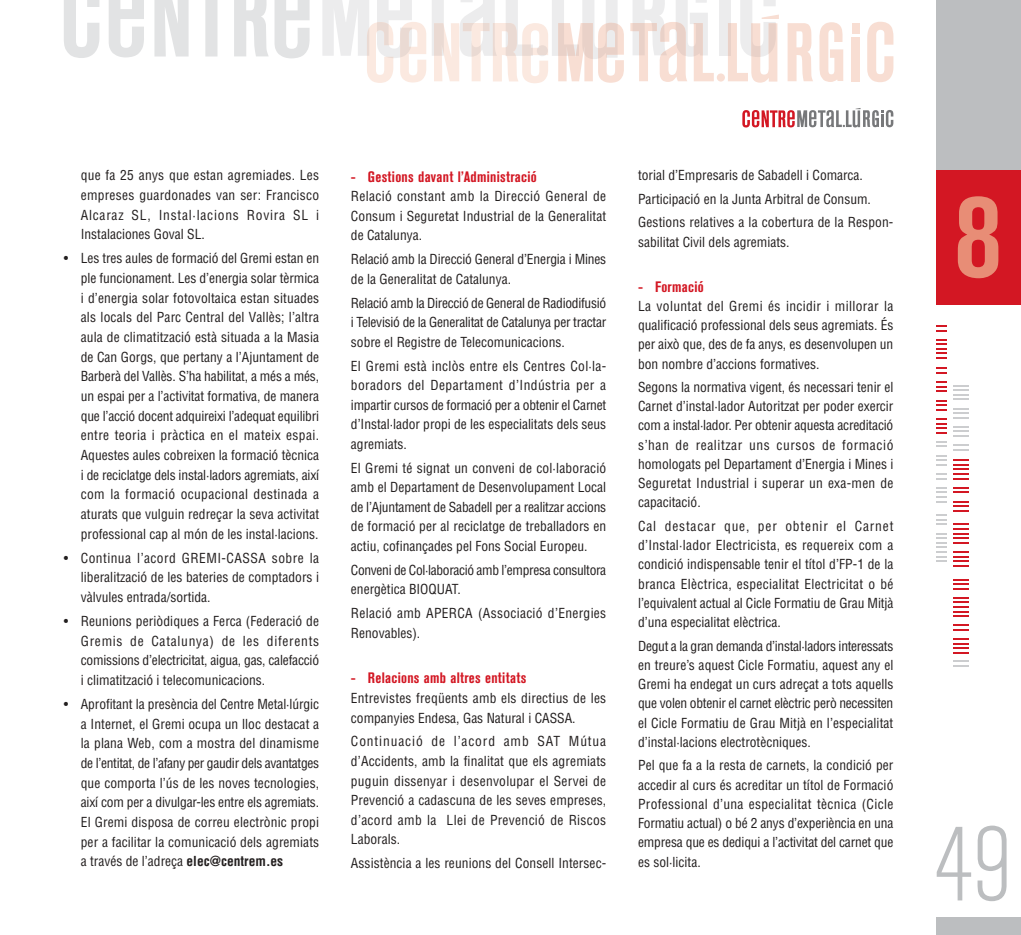
<style>
.page{position:relative;width:1021px;height:935px;background:#fff}
.page>*{position:absolute;margin:0;border:0;box-sizing:border-box;transform-origin:0 0}
.t1{font:700 condensed 120px "Akzidenz Grotesk BE";color:#e88d76}
.t2{font:300 condensed 105px "Akzidenz Grotesk BE";color:#bcbec0}
.t3{font:700 condensed 15px "Akzidenz Grotesk BE";letter-spacing:.02em;color:#d31723}
.t4{font:condensed 13.5px/19.6px "Helvetica";color:#231f1f;text-align:justify}
.t5{font:condensed 13.5px/19.5px "Helvetica";letter-spacing:-.025em;color:#231f1f}
.t6{font:condensed 13.5px/19.6px "Helvetica";letter-spacing:.025em;color:#231f1f}
.s1{font-weight:700}
</style>
<div class="page">
<div style="left:935px;top:917px;width:85px;height:18px;background:#bcbec0"></div>
<div style="left:935px;top:0;width:85px;height:305px;background:#bcbec0"></div>
<div style="left:935px;top:170px;width:85px;height:135px;background:#d31723"></div>
<svg style="left:742px;top:108px;width:151px;height:20px"></svg>
<svg style="left:953px;top:660px;width:15px;height:7px"></svg>
<svg style="left:953px;top:638px;width:15px;height:16px"></svg>
<svg style="left:953px;top:624px;width:15px;height:7px"></svg>
<svg style="left:953px;top:597px;width:15px;height:20px"></svg>
<svg style="left:953px;top:579px;width:15px;height:11px"></svg>
<svg style="left:953px;top:551px;width:15px;height:16px"></svg>
<svg style="left:953px;top:523px;width:15px;height:21px"></svg>
<svg style="left:953px;top:501px;width:15px;height:11px"></svg>
<svg style="left:953px;top:487px;width:15px;height:6px"></svg>
<svg style="left:953px;top:459px;width:15px;height:21px"></svg>
<svg style="left:953px;top:444px;width:15px;height:7px"></svg>
<svg style="left:953px;top:426px;width:15px;height:11px"></svg>
<svg style="left:953px;top:408px;width:15px;height:11px"></svg>
<svg style="left:953px;top:385px;width:15px;height:15px"></svg>
<svg style="left:936px;top:325px;width:10px;height:7px"></svg>
<svg style="left:936px;top:339px;width:10px;height:20px"></svg>
<svg style="left:936px;top:367px;width:10px;height:7px"></svg>
<svg style="left:936px;top:381px;width:10px;height:11px"></svg>
<svg style="left:936px;top:400px;width:10px;height:11px"></svg>
<svg style="left:936px;top:418px;width:10px;height:16px"></svg>
<svg style="left:936px;top:441px;width:10px;height:6px"></svg>
<svg style="left:936px;top:455px;width:10px;height:11px"></svg>
<svg style="left:936px;top:473px;width:10px;height:7px"></svg>
<svg style="left:936px;top:487px;width:10px;height:16px"></svg>
<svg style="left:936px;top:514px;width:10px;height:11px"></svg>
<svg style="left:936px;top:533px;width:10px;height:29px"></svg>
<svg style="left:109px;top:0;width:35px;height:57px"></svg>
<svg style="left:64px;top:0;width:35px;height:58px"></svg>
<svg style="left:154px;top:0;width:156px;height:58px"></svg>
<div style="left:719px;top:0;width:11px;height:56px;background:#ececed"></div>
<svg style="left:787px;top:23px;width:26px;height:58px"></svg>
<div style="left:716px;top:73px;width:9px;height:9px;background:#f8ded3;border-radius:50%"></div>
<svg style="left:322px;top:0;width:302px;height:83px"></svg>
<svg style="left:630px;top:0;width:83px;height:82px"></svg>
<svg style="left:728px;top:0;width:50px;height:83px"></svg>
<div style="left:852px;top:23px;width:8px;height:10px;background:#f8ded3"></div>
<div style="left:851px;top:37px;width:9px;height:44px;background:#f8ded3"></div>
<svg style="left:819px;top:22px;width:24px;height:60px"></svg>
<svg style="left:867px;top:22px;width:26px;height:60px"></svg>
<p class="t4" style="left:81px;top:167px;width:240px">que fa 25 anys que estan agremiades. Les empreses guardonades van ser: Francisco Alcaraz SL, Instal·lacions Rovira SL i Instalaciones Goval SL.</p>
<p class="t4" style="left:81px;top:250px;width:240px;text-indent:-17px">• Les tres aules de formació del Gremi estan en ple funcionament. Les d’energia solar tèrmica i d’energia solar fotovoltaica estan situades als locals del Parc Central del Vallès; l’altra aula de climatització està situada a la Masia de Can Gorgs, que pertany a l’Ajuntament de Barberà del Vallès. S’ha habilitat, a més a més, un espai per a l’activitat formativa, de manera que l’acció docent adquireixi l’adequat equilibri entre teoria i pràctica en el mateix espai.<br>Aquestes aules cobreixen la formació tècnica i de reciclatge dels instal·ladors agremiats, així com la formació ocupacional destinada a aturats que vulguin redreçar la seva activitat professional cap al món de les instal·lacions.</p>
<p class="t4" style="left:81px;top:549px;width:240px;text-indent:-17px">• Continua l’acord GREMI-CASSA sobre la liberalització de les bateries de comptadors i vàlvules entrada/sortida.</p>
<p class="t4" style="left:81px;top:612px;width:240px;text-indent:-17px">• Reunions periòdiques a Ferca (Federació de Gremis de Catalunya) de les diferents comissions d’electricitat, aigua, gas, calefacció i climatització i telecomunicacions.</p>
<p class="t4" style="left:81px;top:695px;width:240px;text-indent:-17px">• Aprofitant la presència del Centre Metal·lúrgic a Internet, el Gremi ocupa un lloc destacat a la plana Web, com a mostra del dinamisme de l’entitat, de l’afany per gaudir dels avantatges que comporta l’ús de les noves tecnologies, així com per a divulgar-les entre els agremiats.<br>El Gremi disposa de correu electrònic propi per a facilitar la comunicació dels agremiats a través de l’adreça <span class="s1">elec@centrem.es</span></p>
<p class="t3" style="left:351px;top:171px;width:187px">- Gestions davant l’Administració</p>
<p class="t4" style="left:351px;top:188px;width:257px">Relació constant amb la Direcció General de Consum i Seguretat Industrial de la Generalitat de Catalunya.</p>
<p class="t4" style="left:351px;top:251px;width:257px">Relació amb la Direcció General d’Energia i Mines de la Generalitat de Catalunya.</p>
<p class="t4" style="left:351px;top:294px;width:257px">Relació amb la Direcció de General de Radiodifusió i Televisió de la Generalitat de Catalunya per tractar sobre el Registre de Telecomunicacions.</p>
<p class="t4" style="left:351px;top:357px;width:257px">El Gremi està inclòs entre els Centres Col·la&shy;boradors del Departament d’Indústria per a impartir cursos de formació per a obtenir el Carnet d’Instal·lador propi de les especialitats dels seus agremiats.</p>
<p class="t4" style="left:351px;top:459px;width:257px">El Gremi té signat un conveni de col·laboració amb el Departament de Desenvolupament Local de l’Ajuntament de Sabadell per a realitzar accions de formació per al reciclatge de treballadors en actiu, cofinançades pel Fons Social Europeu.</p>
<p class="t5" style="left:351px;top:561px;width:257px">Conveni de Col·laboració amb l’empresa consultora energètica BIOQUAT.</p>
<p class="t6" style="left:351px;top:605px;width:257px">Relació amb APERCA (Associació d’Energies<br>Renovables).</p>
<p class="t3" style="left:351px;top:673px;width:177px">- Relacions amb altres entitats</p>
<p class="t4" style="left:351px;top:689px;width:257px">Entrevistes freqüents amb els directius de les companyies Endesa, Gas Natural i CASSA.</p>
<p class="t4" style="left:351px;top:733px;width:257px">Continuació de l’acord amb SAT Mútua d’Accidents, amb la finalitat que els agremiats puguin dissenyar i desenvolupar el Servei de Prevenció a cadascuna de les seves empreses, d’acord amb la Llei de Prevenció de Riscos Laborals.</p>
<p class="t4" style="left:351px;top:854px;width:257px">Assistència a les reunions del Consell Intersec-</p>
<p class="t4" style="left:638px;top:165px;width:257px;line-height:23.5px;text-align:left">torial d’Empresaris de Sabadell i Comarca.<br>Participació en la Junta Arbitral de Consum.<br>Gestions relatives a la cobertura de la Respon-</p>
<p class="t4" style="left:638px;top:233px;width:153px">sabilitat Civil dels agremiats.</p>
<p class="t3" style="left:638px;top:281px;width:67px">- Formació</p>
<p class="t4" style="left:638px;top:297px;width:257px;line-height:19.2px">La voluntat del Gremi és incidir i millorar la qualificació professional dels seus agremiats. És per això que, des de fa anys, es desenvolupen un bon nombre d’accions formatives.</p>
<p class="t4" style="left:638px;top:379px;width:257px;line-height:19.2px">Segons la normativa vigent, és necessari tenir el Carnet d’instal·lador Autoritzat per poder exercir com a instal·lador. Per obtenir aquesta acreditació s’han de realitzar uns cursos de formació homologats pel Departament d’Energia i Mines i Seguretat Industrial i superar un exa-men de capacitació.</p>
<p class="t4" style="left:638px;top:518px;width:257px;line-height:19.2px">Cal destacar que, per obtenir el Carnet d’Instal·lador Electricista, es requereix com a condició indispensable tenir el títol d’FP-1 de la branca Elèctrica, especialitat Electricitat o bé l’equivalent actual al Cicle Formatiu de Grau Mitjà d’una especialitat elèctrica.</p>
<p class="t4" style="left:638px;top:637px;width:257px;line-height:19.2px">Degut a la gran demanda d’instal·ladors interessats en treure’s aquest Cicle Formatiu, aquest any el Gremi ha endegat un curs adreçat a tots aquells que volen obtenir el carnet elèctric però necessiten el Cicle Formatiu de Grau Mitjà en l’especialitat d’instal·lacions electrotècniques.</p>
<p class="t4" style="left:638px;top:757px;width:257px;line-height:19.2px">Pel que fa a la resta de carnets, la condició per accedir al curs és acreditar un títol de Formació Professional d’una especialitat tècnica (Cicle Formatiu actual) o bé 2 anys d’experiència en una empresa que es dediqui a l’activitat del carnet que es sol·licita.</p>
<h1 class="t1" style="left:954px;top:192px;width:49px">8</h1>
<h2 class="t2" style="left:934px;top:826px;width:78px">49</h2>
</div>
